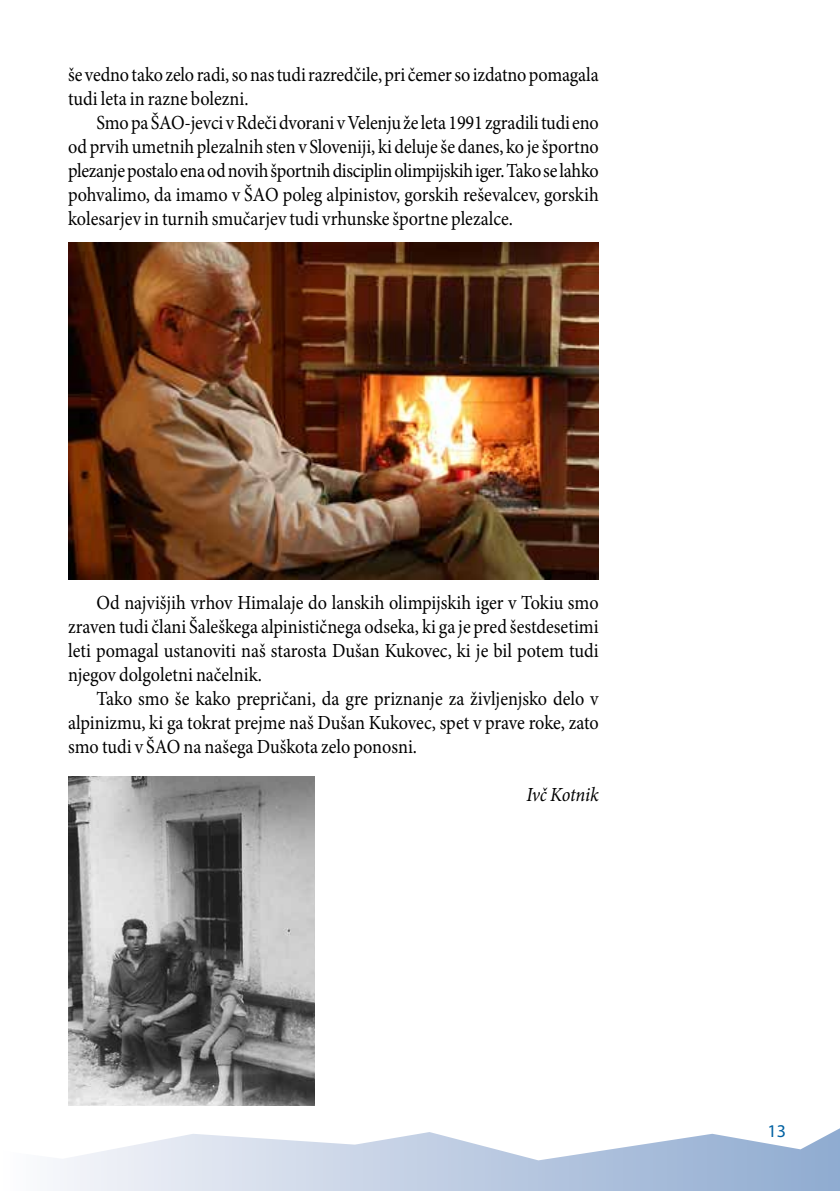
<style>
.page{position:relative;width:840px;height:1191px;background:#fff}
.page>*{position:absolute;margin:0;border:0;box-sizing:border-box;transform-origin:0 0}
.t1{font:20px/24px "Minion Pro";letter-spacing:-.005em;color:#000;text-align:justify;scale:.91 1}
.t2{font:italic 20px "Minion Pro";letter-spacing:-.01em;color:#000;scale:.92 1}
.t3{font:18px "Myriad Pro";color:#0061a2}
</style>
<div class="page">
<svg style="left:53px;top:1129px;width:786px;height:62px"></svg>
<img style="left:68px;top:243px;width:530px;height:336px">
<img style="left:68px;top:777px;width:246px;height:329px">
<p class="t1" style="left:68px;top:62px;width:584px">še vedno tako zelo radi, so nas tudi razredčile, pri čemer so izdatno pomagala tudi leta in razne bolezni.</p>
<p class="t1" style="left:68px;top:110px;width:584px;text-indent:28px">Smo pa ŠAO-jevci v Rdeči dvorani v Velenju že leta 1991 zgradili tudi eno od prvih umetnih plezalnih sten v Sloveniji, ki deluje še danes, ko je športno plezanje postalo ena od novih športnih disciplin olimpijskih iger. Tako se lahko pohvalimo, da imamo v ŠAO poleg alpinistov, gorskih reševalcev, gorskih kolesarjev in turnih smučarjev tudi vrhunske športne plezalce.</p>
<p class="t1" style="left:68px;top:590px;width:584px;text-indent:28px">Od najvišjih vrhov Himalaje do lanskih olimpijskih iger v Tokiu smo zraven tudi člani Šaleškega alpinističnega odseka, ki ga je pred šestdesetimi leti pomagal ustanoviti naš starosta Dušan Kukovec, ki je bil potem tudi njegov dolgoletni načelnik.</p>
<p class="t1" style="left:68px;top:686px;width:584px;text-indent:28px">Tako smo še kako prepričani, da gre priznanje za življenjsko delo v alpinizmu, ki ga tokrat prejme naš Dušan Kukovec, spet v prave roke, zato smo tudi v ŠAO na našega Duškota zelo ponosni.</p>
<p class="t2" style="left:526px;top:781px;width:80px">Ivč Kotnik</p>
<p class="t3" style="left:767px;top:1120px;width:20px">13</p>
</div>
